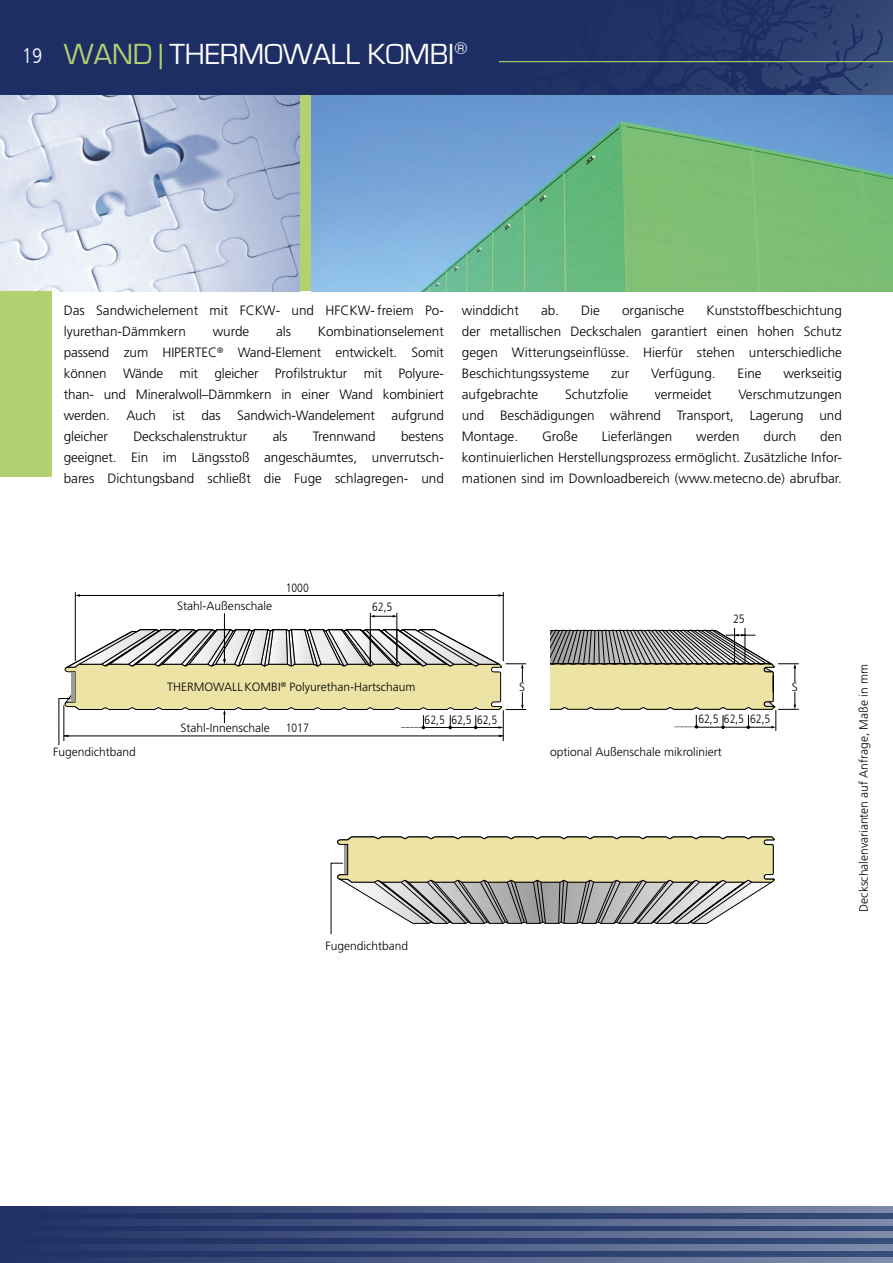
<style>
.page{position:relative;width:893px;height:1263px;background:#fff}
.page>*{position:absolute;margin:0;border:0;box-sizing:border-box;transform-origin:0 0}
.t1{font:30px "Eurostile";color:#fff}
.t2{font:300 condensed 21px "Frutiger LT";color:#fff}
.t3{font:300 13.5px/21px "Frutiger LT Pro";color:#000;text-align:justify}
.t4{font:300 12px "Frutiger LT Pro";color:#000}
.t5{font:300 condensed 12px "Frutiger LT";color:#000}
.s1{color:#b4d171}
</style>
<div class="page">
<svg style="left:16px;top:0;width:877px;height:96px;background:#203367"></svg>
<svg style="left:0;top:1213px;width:893px;height:44px;background:#2c3f70"></svg>
<svg style="left:0;top:1206px;width:893px;height:7px;background:#4c5c85"></svg>
<svg style="left:0;top:1219px;width:893px;height:6px;background:#4d5c86"></svg>
<svg style="left:0;top:1232px;width:893px;height:6px;background:#4e5d86"></svg>
<svg style="left:0;top:1244px;width:893px;height:6px;background:#4e5e87"></svg>
<svg style="left:0;top:1257px;width:893px;height:6px;background:#4f5f87"></svg>
<img style="left:0;top:96px;width:299px;height:195px">
<img style="left:311px;top:96px;width:582px;height:195px">
<hr style="left:499px;top:61px;width:394px;height:1px;background:#b4d171">
<div style="left:0;top:291px;width:51px;height:186px;background:#b4d171"></div>
<svg style="left:331px;top:836px;width:444px;height:98px"></svg>
<hr style="left:734px;top:628px;width:1px;height:35px;background:#000">
<hr style="left:745px;top:628px;width:1px;height:35px;background:#000">
<svg style="left:550px;top:629px;width:249px;height:102px"></svg>
<hr style="left:75px;top:592px;width:1px;height:69px;background:#000">
<hr style="left:503px;top:592px;width:1px;height:69px;background:#000">
<hr style="left:80px;top:595px;width:423px;height:1px;background:#000">
<svg style="left:75px;top:594px;width:5px;height:3px"></svg>
<hr style="left:224px;top:613px;width:1px;height:48px;background:#000">
<hr style="left:370px;top:613px;width:1px;height:52px;background:#000">
<hr style="left:397px;top:613px;width:1px;height:52px;background:#000">
<svg style="left:370px;top:615px;width:27px;height:2px"></svg>
<svg style="left:59px;top:627px;width:467px;height:119px"></svg>
<h2 class="t2" style="left:22px;top:43px;width:22px">19</h2>
<h1 class="t1" style="left:64px;top:38px;width:405px"><span class="s1">WAND |</span> THERMOWALL KOMBI<sup>®</sup></h1>
<p class="t3" style="left:64px;top:300px;width:382px">Das Sandwichelement mit FCKW- und HFCKW- freiem Po&shy;lyurethan-Dämmkern</p>
<p class="t3" style="left:64px;top:321px;width:382px;text-indent:254px">Kombinationselement passend zum HIPERTEC<sup>®</sup> Wand-Element entwickelt. Somit können Wände mit gleicher Profilstruktur mit Polyure&shy;than- und Mineralwoll–Dämmkern in einer Wand kombiniert werden. Auch ist das Sandwich-Wandelement aufgrund gleicher</p>
<p class="t3" style="left:213px;top:321px;width:38px">wurde</p>
<p class="t3" style="left:276px;top:321px;width:16px">als</p>
<p class="t3" style="left:64px;top:426px;width:382px;text-indent:337px">bestens geeignet. Ein im Längsstoß angeschäumtes, unverrutsch&shy;bares Dichtungsband schließt die Fuge schlagregen- und</p>
<p class="t3" style="left:133px;top:426px;width:115px">Deckschalenstruktur</p>
<p class="t3" style="left:273px;top:426px;width:16px">als</p>
<p class="t3" style="left:313px;top:426px;width:64px">Trennwand</p>
<p class="t3" style="left:462px;top:300px;width:382px;text-indent:245px">Kunststoffbeschichtung der metallischen Deckschalen garantiert einen hohen Schutz gegen Witterungseinflüsse. Hierfür stehen unterschiedliche Beschichtungssysteme</p>
<p class="t3" style="left:462px;top:300px;width:59px">winddicht</p>
<p class="t3" style="left:541px;top:300px;width:60px">ab. Die</p>
<p class="t3" style="left:622px;top:300px;width:64px">organische</p>
<p class="t3" style="left:611px;top:363px;width:19px">zur</p>
<p class="t3" style="left:651px;top:363px;width:66px">Verfügung.</p>
<p class="t3" style="left:738px;top:363px;width:26px">Eine</p>
<p class="t3" style="left:783px;top:363px;width:60px">werkseitig</p>
<p class="t3" style="left:462px;top:384px;width:78px">aufgebrachte</p>
<p class="t3" style="left:565px;top:384px;width:64px">Schutzfolie</p>
<p class="t3" style="left:655px;top:384px;width:58px">vermeidet</p>
<p class="t3" style="left:462px;top:384px;width:382px;text-indent:277px">Verschmutzungen und Beschädigungen während Transport, Lagerung und Montage.</p>
<p class="t3" style="left:542px;top:426px;width:37px">Große</p>
<p class="t3" style="left:602px;top:426px;width:72px">Lieferlängen</p>
<p class="t3" style="left:696px;top:426px;width:45px">werden</p>
<p class="t3" style="left:763px;top:426px;width:34px">durch</p>
<p class="t3" style="left:462px;top:426px;width:382px;text-indent:358px">den kontinuierlichen Herstellungsprozess ermöglicht. Zusätzliche Infor&shy;mationen sind im Downloadbereich (www.metecno.de) abrufbar.</p>
<p class="t4" style="left:53px;top:745px;width:84px">Fugendichtband</p>
<p class="t4" style="left:177px;top:598px;width:96px">Stahl-Außenschale</p>
<p class="t5" style="left:286px;top:581px;width:25px">1000</p>
<p class="t5" style="left:372px;top:600px;width:22px">62,5</p>
<p class="t5" style="left:733px;top:612px;width:13px">25</p>
<p class="t4" style="left:167px;top:680px;width:250px">THERMOWALL KOMBI<sup>®</sup> Polyurethan-Hartschaum</p>
<p class="t4" style="left:792px;top:680px;width:7px">S</p>
<p class="t4" style="left:180px;top:721px;width:91px">Stahl-Innenschale</p>
<p class="t4" style="left:519px;top:680px;width:7px">S</p>
<p class="t5" style="left:698px;top:712px;width:73px">62,5 62,5 62,5</p>
<p class="t5" style="left:451px;top:713px;width:47px">62,5 62,5</p>
<p class="t5" style="left:425px;top:713px;width:22px">62,5</p>
<p class="t5" style="left:286px;top:721px;width:25px">1017</p>
<p class="t4" style="left:550px;top:745px;width:173px">optional Außenschale mikroliniert</p>
<p class="t4" style="left:325px;top:939px;width:84px">Fugendichtband</p>
<p class="t4" style="left:857px;top:912px;width:249px;rotate:-90deg">Deckschalenvarianten auf Anfrage, Maße in mm</p>
</div>
